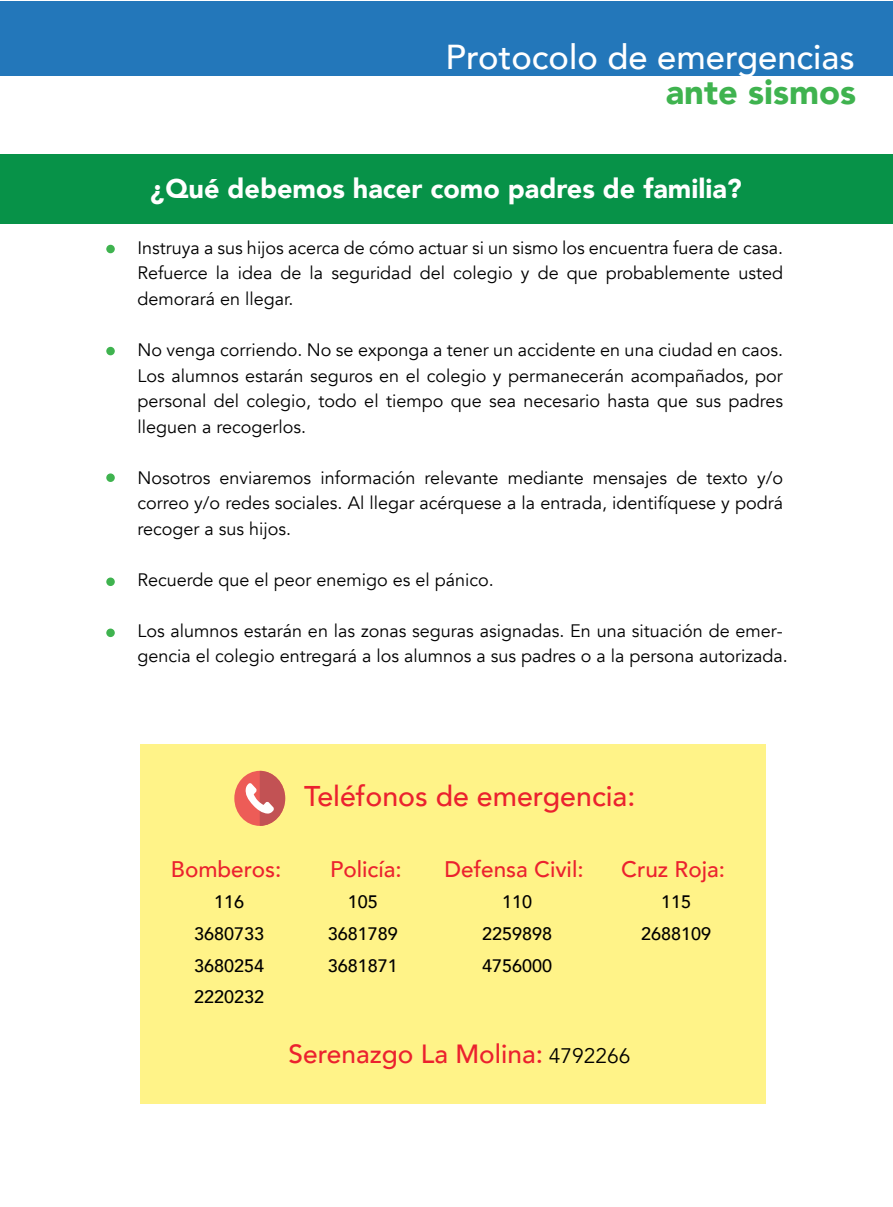
<style>
.page{position:relative;width:893px;height:1207px;background:#fff}
.page>*{position:absolute;margin:0;border:0;box-sizing:border-box;transform-origin:0 0}
.t1{font:500 34.5px "Avenir";color:#fff}
.t2{font:900 34.5px "Avenir";color:#3fb34f}
.t3{font:500 28.5px "Avenir";color:#eb212e}
.t4{font:900 27px "Avenir";color:#fff}
.t5{font:500 26.25px "Avenir";color:#eb212e}
.t6{font:500 22.5px "Avenir";color:#eb212e}
.t7{font:18px/25.5px "Avenir";color:#000;text-align:justify}
.t8{font:500 18px/31.5px "Avenir";color:#000;text-align:center}
.s1{font-weight:400;font-size:21px;color:#000}
</style>
<div class="page">
<div style="left:0;top:154px;width:893px;height:70px;background:#079248"></div>
<div style="left:0;top:2px;width:893px;height:74px;background:#2377ba"></div>
<div style="left:140px;top:744px;width:626px;height:359px;background:#fff388"></div>
<div style="left:106px;top:245px;width:9px;height:8px;background:#3fb34f;border-radius:50%"></div>
<div style="left:106px;top:347px;width:9px;height:8px;background:#3fb34f;border-radius:50%"></div>
<div style="left:106px;top:473px;width:9px;height:9px;background:#3fb34f;border-radius:50%"></div>
<div style="left:106px;top:577px;width:9px;height:9px;background:#3fb34f;border-radius:50%"></div>
<div style="left:106px;top:628px;width:9px;height:9px;background:#3fb34f;border-radius:50%"></div>
<div style="left:234px;top:770px;width:51px;height:55px;background:#ed5c57;border-radius:50%"></div>
<svg style="left:245px;top:770px;width:40px;height:55px"></svg>
<h1 class="t1" style="left:446px;top:27px;width:411px">Protocolo de emergencias</h1>
<h1 class="t2" style="left:666px;top:62px;width:192px">ante sismos</h1>
<h3 class="t4" style="left:150px;top:165px;width:593px">¿Qué debemos hacer como padres de familia?</h3>
<p class="t7" style="left:137px;top:235px;width:647px">Instruya a sus hijos acerca de cómo actuar si un sismo los encuentra fuera de casa.<br>Refuerce la idea de la seguridad del colegio y de que probablemente usted demorará en llegar.</p>
<p class="t7" style="left:137px;top:337px;width:647px">No venga corriendo. No se exponga a tener un accidente en una ciudad en caos.<br>Los alumnos estarán seguros en el colegio y permanecerán acompañados, por personal del colegio, todo el tiempo que sea necesario hasta que sus padres lleguen a recogerlos.</p>
<p class="t7" style="left:137px;top:465px;width:647px">Nosotros enviaremos información relevante mediante mensajes de texto y/o correo y/o redes sociales. Al llegar acérquese a la entrada, identifíquese y podrá recoger a sus hijos.</p>
<p class="t7" style="left:137px;top:567px;width:358px">Recuerde que el peor enemigo es el pánico.</p>
<p class="t7" style="left:137px;top:618px;width:652px">Los alumnos estarán en las zonas seguras asignadas. En una situación de emer&shy;gencia el colegio entregará a los alumnos a sus padres o a la persona autorizada.</p>
<h2 class="t3" style="left:304px;top:771px;width:333px">Teléfonos de emergencia:</h2>
<p class="t6" style="left:171px;top:849px;width:112px">Bomberos:</p>
<p class="t8" style="left:194px;top:885px;width:72px">116<br>3680733<br>3680254<br>2220232</p>
<p class="t6" style="left:330px;top:849px;width:73px">Policía:</p>
<p class="t8" style="left:328px;top:885px;width:72px">105<br>3681789<br>3681871</p>
<p class="t6" style="left:444px;top:849px;width:141px">Defensa Civil:</p>
<p class="t8" style="left:482px;top:885px;width:72px">110<br>2259898<br>4756000</p>
<p class="t6" style="left:621px;top:849px;width:105px">Cruz Roja:</p>
<p class="t8" style="left:641px;top:885px;width:72px">115<br>2688109</p>
<h3 class="t5" style="left:288px;top:1031px;width:344px">Serenazgo La Molina: <span class="s1">4792266</span></h3>
</div>
